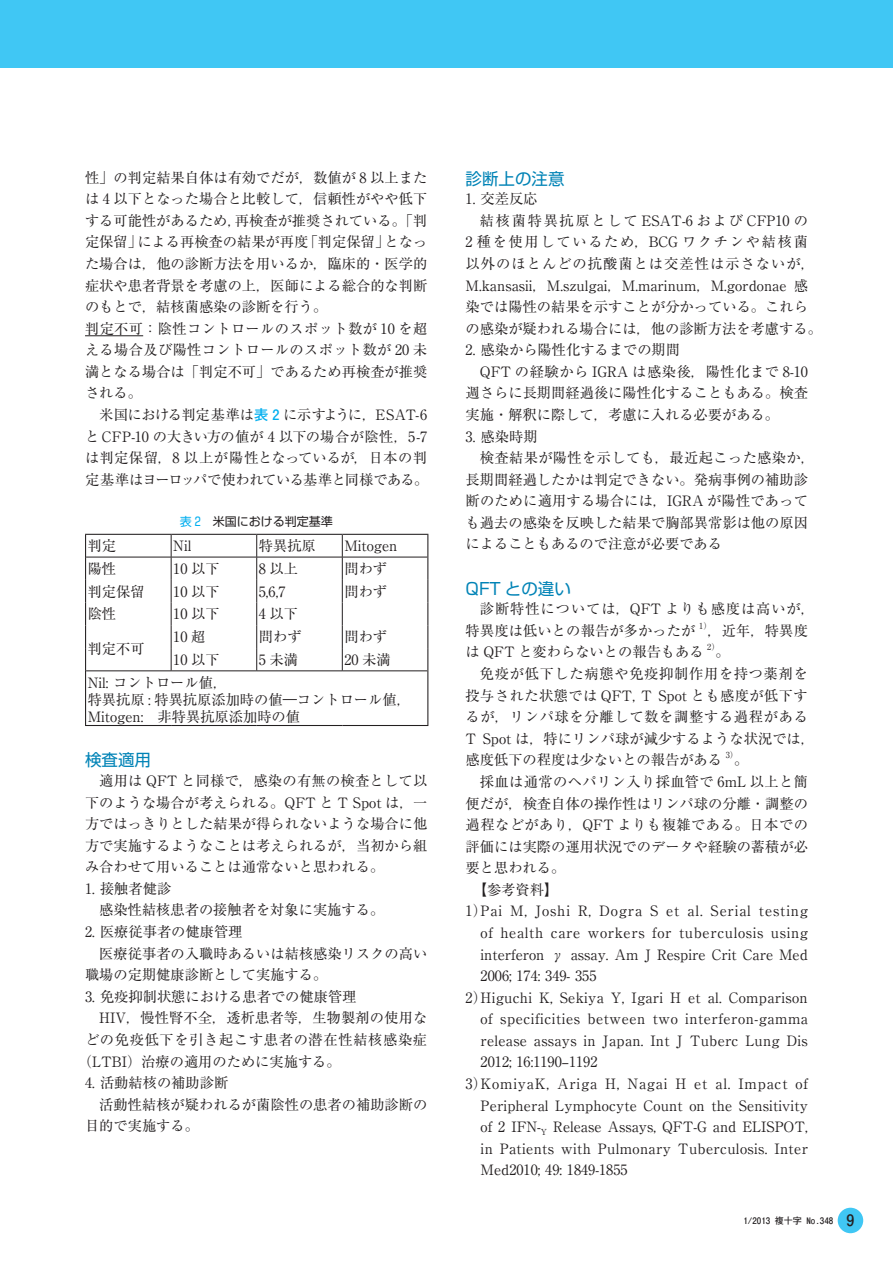
<style>
.page{position:relative;width:893px;height:1263px;background:#fff}
.page>*{position:absolute;margin:0;border:0;box-sizing:border-box;transform-origin:0 0}
.t1{font:16.5px "Shin Go Pr 5";color:#0083b6}
.t2{font:14.25px/21.6px "Ryumin Pr 6";color:#231f20}
.t3{font:14.25px "Ryumin Pr 6";letter-spacing:.025em;color:#231f20}
.t4{font:14.25px "Ryumin Pr 6";letter-spacing:.02em;color:#231f20}
.t5{font:14.25px "Ryumin Pr 6";letter-spacing:.04em;color:#231f20}
.t6{font:14.25px "Ryumin Pr 6";letter-spacing:.045em;color:#231f20}
.t7{font:14.25px "Ryumin Pr 6";letter-spacing:.03em;color:#231f20}
.t8{font:14.25px "Ryumin Pr 6";letter-spacing:.12em;color:#231f20}
.t9{font:14.25px "Ryumin Pr 6";letter-spacing:.05em;color:#231f20}
.t10{font:14.25px "Ryumin Pr 6";letter-spacing:.06em;color:#231f20}
.t11{font:14.25px "Ryumin Pr 6";letter-spacing:.055em;color:#231f20}
.t12{font:14.25px "Ryumin Pr 6";letter-spacing:-.045em;color:#231f20}
.t13{font:14.25px "Ryumin Pr 6";letter-spacing:.035em;color:#231f20}
.t14{font:14.25px "Ryumin Pr 6";letter-spacing:.07em;color:#231f20}
.t15{font:12px "Shin Go Pr 5";color:#231f20}
.t16{font:700 9px "Futo Go B101 Pr 6";color:#231f20}
.t17{font:8.25px "Ryumin Pr 6";color:#231f20}
.s1{font-family:"Futo Go B101 Pr 6";font-weight:700;color:#00aeef}
.s2{color:#00aeef}
.s3{font-size:15.75px}
</style>
<div class="page">
<div style="left:0;top:0;width:893px;height:68px;background:#40c7f4"></div>
<div style="left:838px;top:1208px;width:25px;height:25px;background:#40c7f4;border-radius:50%"></div>
<hr style="left:85px;top:335px;width:58px;height:1px;background:#231f20">
<hr style="left:85px;top:534px;width:86px;height:1px;background:#231f20">
<hr style="left:171px;top:534px;width:86px;height:1px;background:#231f20">
<hr style="left:257px;top:534px;width:85px;height:1px;background:#231f20">
<hr style="left:342px;top:534px;width:86px;height:1px;background:#231f20">
<svg style="left:85px;top:535px;width:1px;height:136px"></svg>
<svg style="left:427px;top:535px;width:1px;height:136px"></svg>
<hr style="left:85px;top:671px;width:1px;height:54px;background:#231f20">
<hr style="left:427px;top:671px;width:1px;height:54px;background:#231f20">
<hr style="left:86px;top:557px;width:85px;height:1px;background:#231f20">
<hr style="left:171px;top:557px;width:86px;height:1px;background:#231f20">
<hr style="left:257px;top:557px;width:85px;height:1px;background:#231f20">
<hr style="left:342px;top:557px;width:85px;height:1px;background:#231f20">
<hr style="left:86px;top:671px;width:85px;height:1px;background:#231f20">
<hr style="left:171px;top:671px;width:86px;height:1px;background:#231f20">
<hr style="left:257px;top:671px;width:85px;height:1px;background:#231f20">
<hr style="left:342px;top:671px;width:85px;height:1px;background:#231f20">
<svg style="left:171px;top:535px;width:1px;height:136px"></svg>
<svg style="left:256px;top:535px;width:1px;height:136px"></svg>
<svg style="left:342px;top:535px;width:1px;height:136px"></svg>
<hr style="left:85px;top:725px;width:86px;height:1px;background:#231f20">
<hr style="left:171px;top:725px;width:86px;height:1px;background:#231f20">
<hr style="left:257px;top:725px;width:85px;height:1px;background:#231f20">
<hr style="left:342px;top:725px;width:86px;height:1px;background:#231f20">
<p class="t2" style="left:85px;top:166px;width:344px">性」の判定結果自体は有効でだが，数値が 8 以上また</p>
<p class="t2" style="left:85px;top:187px;width:344px">は 4 以下となった場合と比較して，信頼性がやや低下</p>
<p class="t2" style="left:85px;top:209px;width:344px">する可能性があるため，再検査が推奨されている。「判</p>
<p class="t2" style="left:85px;top:230px;width:344px">定保留」による再検査の結果が再度「判定保留」となっ</p>
<p class="t2" style="left:85px;top:252px;width:344px">た場合は，他の診断方法を用いるか，臨床的・医学的</p>
<p class="t2" style="left:85px;top:274px;width:344px">症状や患者背景を考慮の上，医師による総合的な判断</p>
<p class="t2" style="left:85px;top:295px;width:244px">のもとで，結核菌感染の診断を行う。</p>
<p class="t3" style="left:85px;top:317px;width:344px">判定不可：陰性コントロールのスポット数が 10 を超</p>
<p class="t3" style="left:85px;top:339px;width:344px">える場合及び陽性コントロールのスポット数が 20 未</p>
<p class="t2" style="left:85px;top:360px;width:344px">満となる場合は「判定不可」であるため再検査が推奨</p>
<p class="t2" style="left:85px;top:381px;width:58px">される。</p>
<p class="t2" style="left:99px;top:403px;width:330px">米国における判定基準は<span class="s1">表 2</span> に示すように，ESAT-6</p>
<p class="t2" style="left:85px;top:425px;width:344px">と CFP-10 の大きい方の値が 4 以下の場合が陰性，5-7</p>
<p class="t3" style="left:85px;top:447px;width:344px">は判定保留，8 以上が陽性となっているが，日本の判</p>
<p class="t12" style="left:85px;top:468px;width:345px">定基準はヨーロッパで使われている基準と同様である。</p>
<p class="t15" style="left:180px;top:511px;width:154px"><span class="s2">表 2</span>　米国における判定基準</p>
<p class="t2" style="left:88px;top:534px;width:30px">判定</p>
<p class="t2" style="left:173px;top:534px;width:20px">Nil</p>
<p class="t2" style="left:259px;top:534px;width:58px">特異抗原</p>
<p class="t2" style="left:344px;top:534px;width:55px">Mitogen</p>
<p class="t2" style="left:88px;top:557px;width:30px">陽性</p>
<p class="t2" style="left:173px;top:557px;width:48px">10 以下</p>
<p class="t2" style="left:259px;top:557px;width:41px">8 以上</p>
<p class="t2" style="left:344px;top:557px;width:44px">問わず</p>
<p class="t2" style="left:88px;top:580px;width:58px">判定保留</p>
<p class="t2" style="left:173px;top:580px;width:48px">10 以下</p>
<p class="t2" style="left:259px;top:580px;width:28px">5,6,7</p>
<p class="t2" style="left:344px;top:580px;width:44px">問わず</p>
<p class="t2" style="left:88px;top:602px;width:30px">陰性</p>
<p class="t2" style="left:173px;top:602px;width:48px">10 以下</p>
<p class="t2" style="left:259px;top:602px;width:41px">4 以下</p>
<p class="t2" style="left:88px;top:637px;width:58px">判定不可</p>
<p class="t2" style="left:173px;top:625px;width:34px">10 超</p>
<p class="t2" style="left:259px;top:625px;width:44px">問わず</p>
<p class="t2" style="left:344px;top:625px;width:44px">問わず</p>
<p class="t2" style="left:173px;top:648px;width:48px">10 以下</p>
<p class="t2" style="left:259px;top:648px;width:41px">5 未満</p>
<p class="t2" style="left:344px;top:648px;width:48px">20 未満</p>
<p class="t2" style="left:88px;top:673px;width:325px;line-height:17px">Nil: コントロール値，<br>特異抗原 : 特異抗原添加時の値―コントロール値，<br>Mitogen:　非特異抗原添加時の値</p>
<p class="t1" style="left:85px;top:746px;width:67px">検査適用</p>
<p class="t2" style="left:85px;top:769px;width:344px;text-align:justify;text-indent:14px">適用は QFT と同様で，感染の有無の検査として以下のような場合が考えられる。QFT と T Spot は，一方ではっきりとした結果が得られないような場合に他方で実施するようなことは考えられるが，当初から組み合わせて用いることは通常ないと思われる。</p>
<p class="t2" style="left:99px;top:877px;width:286px;text-indent:-14px">1. 接触者健診<br>感染性結核患者の接触者を対象に実施する。</p>
<p class="t2" style="left:85px;top:920px;width:159px">2. 医療従事者の健康管理</p>
<p class="t2" style="left:99px;top:942px;width:330px">医療従事者の入職時あるいは結核感染リスクの高い</p>
<p class="t2" style="left:85px;top:963px;width:244px">職場の定期健康診断として実施する。</p>
<p class="t2" style="left:85px;top:985px;width:273px">3. 免疫抑制状態における患者での健康管理</p>
<p class="t2" style="left:99px;top:1006px;width:329px">HIV，慢性腎不全，透析患者等，生物製剤の使用な</p>
<p class="t6" style="left:85px;top:1028px;width:344px">どの免疫低下を引き起こす患者の潜在性結核感染症</p>
<p class="t2" style="left:78px;top:1049px;width:264px">（LTBI）治療の適用のために実施する。</p>
<p class="t2" style="left:85px;top:1071px;width:145px">4. 活動結核の補助診断</p>
<p class="t2" style="left:99px;top:1093px;width:330px">活動性結核が疑われるが菌陰性の患者の補助診断の</p>
<p class="t2" style="left:85px;top:1114px;width:115px">目的で実施する。</p>
<p class="t1" style="left:466px;top:165px;width:100px">診断上の注意</p>
<p class="t2" style="left:466px;top:187px;width:74px">1. 交差反応</p>
<p class="t8" style="left:480px;top:209px;width:330px">結核菌特異抗原として ESAT-6 および CFP10 の</p>
<p class="t8" style="left:466px;top:231px;width:344px">2 種を使用しているため，BCG ワクチンや結核菌</p>
<p class="t14" style="left:466px;top:252px;width:351px">以外のほとんどの抗酸菌とは交差性は示さないが，</p>
<p class="t2" style="left:466px;top:274px;width:344px">M.kansasii，M.szulgai，M.marinum，M.gordonae 感</p>
<p class="t2" style="left:466px;top:295px;width:344px">染では陽性の結果を示すことが分かっている。これら</p>
<p class="t2" style="left:466px;top:317px;width:358px">の感染が疑われる場合には，他の診断方法を考慮する。</p>
<p class="t2" style="left:466px;top:338px;width:216px">2. 感染から陽性化するまでの期間</p>
<p class="t5" style="left:480px;top:360px;width:330px">QFT の経験から IGRA は感染後，陽性化まで 8-10</p>
<p class="t2" style="left:466px;top:381px;width:344px">週さらに長期間経過後に陽性化することもある。検査</p>
<p class="t2" style="left:466px;top:403px;width:315px">実施・解釈に際して，考慮に入れる必要がある。</p>
<p class="t2" style="left:466px;top:425px;width:74px">3. 感染時期</p>
<p class="t3" style="left:480px;top:447px;width:337px">検査結果が陽性を示しても，最近起こった感染か，</p>
<p class="t2" style="left:466px;top:468px;width:344px">長期間経過したかは判定できない。発病事例の補助診</p>
<p class="t2" style="left:466px;top:489px;width:344px">断のために適用する場合には，IGRA が陽性であって</p>
<p class="t2" style="left:466px;top:511px;width:344px">も過去の感染を反映した結果で胸部異常影は他の原因</p>
<p class="t2" style="left:466px;top:533px;width:258px">によることもあるので注意が必要である</p>
<p class="t1" style="left:466px;top:575px;width:107px">QFT との違い</p>
<p class="t2" style="left:466px;top:597px;width:351px;text-indent:14px">診断特性については，QFT よりも感度は高いが，特異度は低いとの報告が多かったが</p>
<p class="t17" style="left:699px;top:619px;width:14px">1）</p>
<p class="t2" style="left:707px;top:619px;width:102px">，近年，特異度</p>
<p class="t2" style="left:466px;top:640px;width:240px">は QFT と変わらないとの報告もある</p>
<p class="t17" style="left:707px;top:641px;width:14px">2）</p>
<p class="t2" style="left:715px;top:640px;width:16px">。</p>
<p class="t9" style="left:480px;top:662px;width:330px">免疫が低下した病態や免疫抑制作用を持つ薬剤を</p>
<p class="t7" style="left:466px;top:684px;width:344px">投与された状態では QFT, T Spot とも感度が低下す</p>
<p class="t9" style="left:466px;top:706px;width:344px">るが，リンパ球を分離して数を調整する過程がある</p>
<p class="t2" style="left:466px;top:727px;width:351px">T Spot は，特にリンパ球が減少するような状況では，</p>
<p class="t2" style="left:466px;top:748px;width:258px">感度低下の程度は少ないとの報告がある</p>
<p class="t17" style="left:726px;top:749px;width:14px">3）</p>
<p class="t2" style="left:734px;top:748px;width:16px">。</p>
<p class="t7" style="left:480px;top:770px;width:330px">採血は通常のヘパリン入り採血管で 6mL 以上と簡</p>
<p class="t2" style="left:466px;top:792px;width:344px">便だが，検査自体の操作性はリンパ球の分離・調整の</p>
<p class="t13" style="left:466px;top:813px;width:344px">過程などがあり，QFT よりも複雑である。日本での</p>
<p class="t2" style="left:466px;top:835px;width:344px">評価には実際の運用状況でのデータや経験の蓄積が必</p>
<p class="t2" style="left:466px;top:856px;width:101px">要と思われる。</p>
<p class="t2" style="left:473px;top:878px;width:87px">【参考資料】</p>
<p class="t10" style="left:466px;top:900px;width:344px">1）Pai M, Joshi R, Dogra S et al. Serial testing</p>
<p class="t6" style="left:481px;top:921px;width:329px">of health care workers for tuberculosis using</p>
<p class="t2" style="left:481px;top:943px;width:329px">interferon γ assay. Am J Respire Crit Care Med</p>
<p class="t2" style="left:481px;top:964px;width:117px">2006; 174: 349- 355</p>
<p class="t4" style="left:466px;top:986px;width:344px">2）Higuchi K, Sekiya Y, Igari H et al. Comparison</p>
<p class="t5" style="left:481px;top:1008px;width:329px">of specificities between two interferon-gamma</p>
<p class="t4" style="left:481px;top:1029px;width:329px">release assays in Japan. Int J Tuberc Lung Dis</p>
<p class="t2" style="left:481px;top:1050px;width:118px">2012; 16:1190–1192</p>
<p class="t11" style="left:466px;top:1072px;width:344px">3）KomiyaK, Ariga H, Nagai H et al. Impact of</p>
<p class="t2" style="left:481px;top:1094px;width:329px">Peripheral Lymphocyte Count on the Sensitivity</p>
<p class="t2" style="left:481px;top:1115px;width:329px">of 2 IFN-<sub>Y</sub> Release Assays, QFT-G and ELISPOT,</p>
<p class="t3" style="left:481px;top:1137px;width:329px">in Patients with Pulmonary Tuberculosis. Inter</p>
<p class="t2" style="left:481px;top:1158px;width:148px">Med2010; 49: 1849-1855</p>
<p class="t16" style="left:743px;top:1213px;width:112px">1／2013 複十字 No.348 <span class="s3">9</span></p>
</div>
